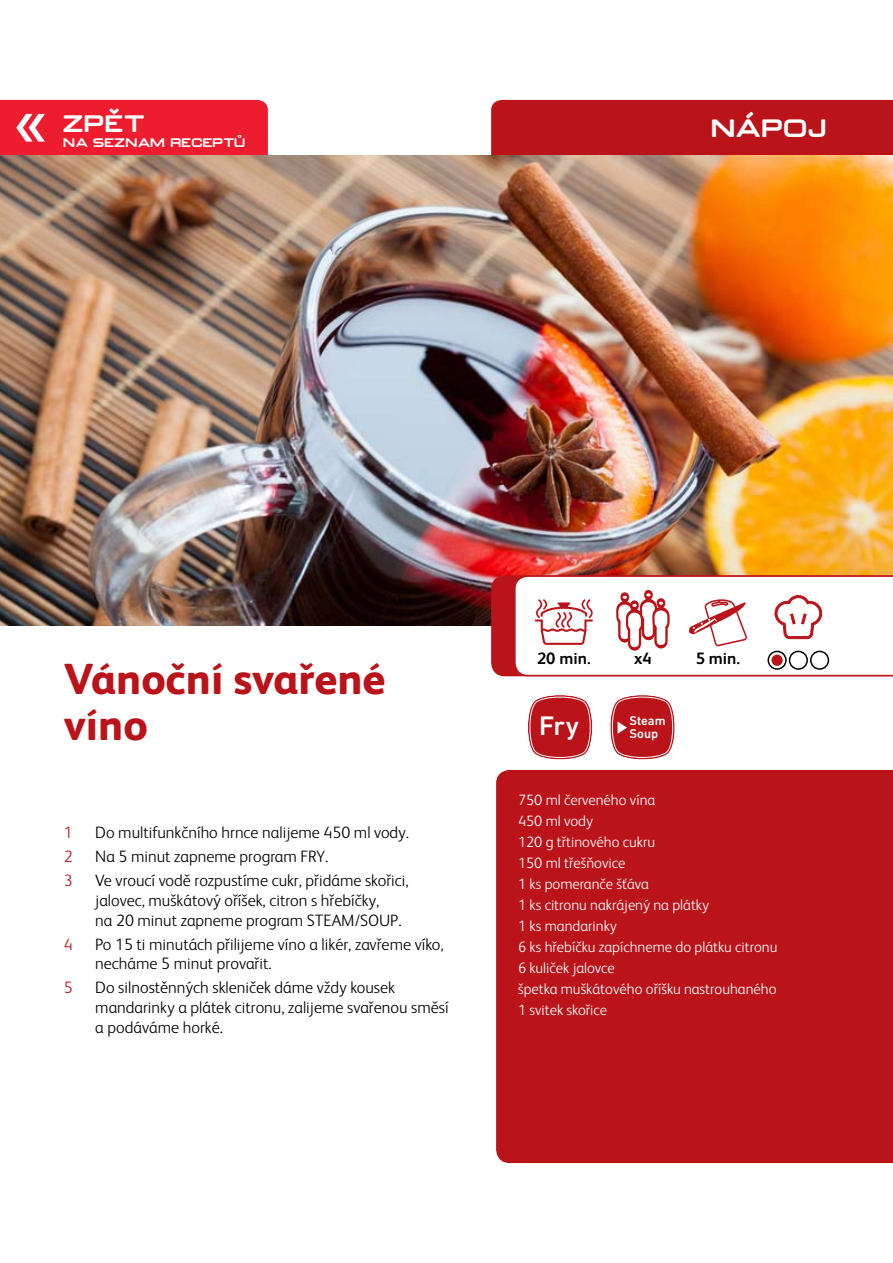
<style>
.page{position:relative;width:893px;height:1263px;background:#fff}
.page>*{position:absolute;margin:0;border:0;box-sizing:border-box;transform-origin:0 0}
.Jídlo{font:800 43.5px/46.5px "FS Albert";color:#ba141a}
.t1{font:500 27.3px "DIN Next LT Pro";color:#fff}
.t2{font:700 24px "Tefalextendedbold";color:#fff}
.t3{font:700 22.8px "Tefalextendedbold";color:#fff}
.t4{font:300 16.5px/19.8px "FS Albert";color:#000}
.t5{font:700 16.5px "FS Albert";color:#000}
.t6{font:300 16.5px "FS Albert";color:#ba141a}
.t7{font:300 15px/21px "FS Albert";color:#fff}
.t8{font:500 12.9px/12.9px "DIN Next LT Pro";letter-spacing:.005em;color:#fff}
.t9{font:700 11.85px "Tefalextendedbold";letter-spacing:.015em;color:#fff}
</style>
<div class="page">
<div style="left:491px;top:100px;width:402px;height:56px;background:#ba141a"></div>
<div style="left:496px;top:770px;width:397px;height:393px;background:#ba141a"></div>
<div style="left:0;top:100px;width:268px;height:56px;background:#ed1c2e"></div>
<img style="left:0;top:156px;width:892px;height:470px">
<svg style="left:528px;top:695px;width:65px;height:65px;background:#c74247"></svg>
<svg style="left:610px;top:695px;width:65px;height:65px;background:#c8454a"></svg>
<svg style="left:491px;top:575px;width:402px;height:101px"></svg>
<div style="left:771px;top:655px;width:12px;height:11px;background:#ba141a;border-radius:50%"></div>
<h3 class="t3" style="left:64px;top:108px;width:83px">ZPĚT</h3>
<p class="t9" style="left:64px;top:134px;width:184px">NA SEZNAM RECEPTŮ</p>
<p class="t2" style="left:712px;top:112px;width:117px">NÁPOJ</p>
<p class="Jídlo" style="left:64px;top:655px;width:323px">Vánoční svařené víno</p>
<p class="t6" style="left:64px;top:821px;width:10px">1</p>
<p class="t4" style="left:95px;top:821px;width:315px">Do multifunkčního hrnce nalijeme 450 ml vody.</p>
<p class="t6" style="left:64px;top:845px;width:10px">2</p>
<p class="t4" style="left:95px;top:845px;width:235px">Na 5 minut zapneme program FRY.</p>
<p class="t6" style="left:64px;top:869px;width:10px">3</p>
<p class="t4" style="left:95px;top:870px;width:315px">Ve vroucí vodě rozpustíme cukr, přidáme skořici, jalovec, muškátový oříšek, citron s hřebíčky,<br>na 20 minut zapneme program STEAM/SOUP.</p>
<p class="t6" style="left:64px;top:933px;width:10px">4</p>
<p class="t4" style="left:95px;top:933px;width:350px">Po 15 ti minutách přilijeme víno a likér, zavřeme víko, necháme 5 minut provařit.</p>
<p class="t6" style="left:64px;top:977px;width:10px">5</p>
<p class="t4" style="left:95px;top:977px;width:355px">Do silnostěnných skleniček dáme vždy kousek mandarinky a plátek citronu, zalijeme svařenou směsí a podáváme horké.</p>
<p class="t5" style="left:537px;top:647px;width:55px">20 min.</p>
<p class="t5" style="left:634px;top:647px;width:19px">x4</p>
<p class="t5" style="left:696px;top:647px;width:46px">5 min.</p>
<p class="t1" style="left:539px;top:710px;width:42px">Fry</p>
<p class="t8" style="left:629px;top:714px;width:38px">Steam<br>Soup</p>
<p class="t7" style="left:518px;top:789px;width:261px">750 ml červeného vína<br>450 ml vody<br>120 g třtinového cukru<br>150 ml třešňovice<br>1 ks pomeranče šťáva<br>1 ks citronu nakrájený na plátky<br>1 ks mandarinky<br>6 ks hřebíčku zapíchneme do plátku citronu<br>6 kuliček jalovce<br>špetka muškátového oříšku nastrouhaného<br>1 svitek skořice</p>
</div>
